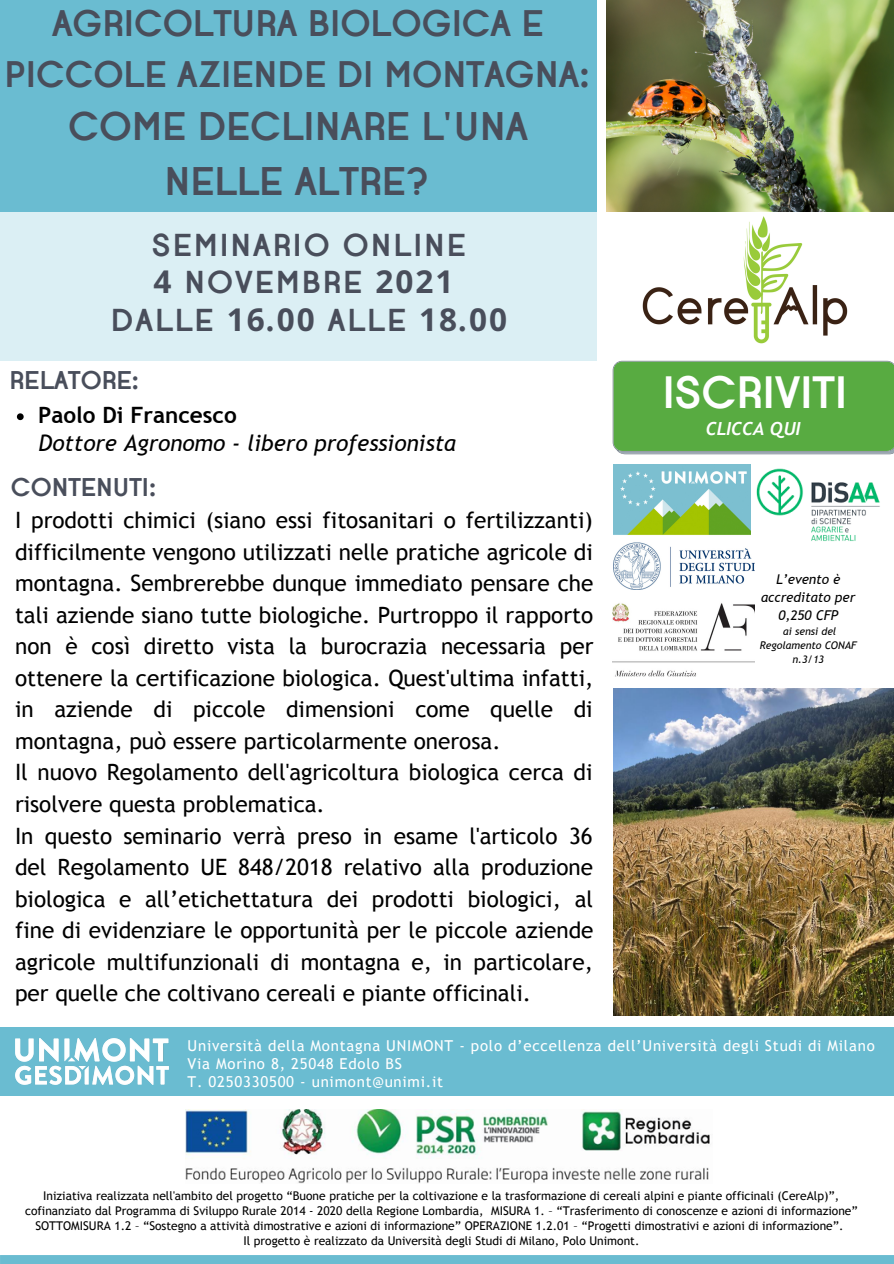
<style>
.page{position:relative;width:894px;height:1264px;background:#fff}
.page>*{position:absolute;margin:0;border:0;box-sizing:border-box;transform-origin:0 0}
.t1{font:700 45px "Opificio";color:#fff}
.t2{font:700 39.75px/55.2px "Opificio";color:#494e5b;text-align:center}
.t3{font:700 36.75px/50.7px "Opificio";color:#494e5b;text-align:center}
.t4{font:700 31.5px "Opificio";letter-spacing:.065em;color:#494e5b}
.t5{font:700 25.5px "Opificio";color:#494e5b}
.t6{font:22.5px/31.5px "Trebuchet MS";color:#000;text-align:justify}
.t7{font:italic 22.5px "Trebuchet MS";color:#000}
.t8{font:700 22.5px "Trebuchet MS";color:#000}
.t9{font:italic 700 18px "Trebuchet";color:#fff}
.t10{font:15px "Trebuchet MS";letter-spacing:.05em;color:#fff}
.t11{font:italic 13.5px/18.5px "Trebuchet MS";color:#000;text-align:center}
.t12{font:12px/15px "Trebuchet MS";color:#000;text-align:center}
.t13{font:italic 10.5px/14px "Trebuchet MS";color:#000;text-align:center}
.s1{font-family:"Noto Sans"}
</style>
<div class="page">
<img style="left:642px;top:216px;width:206px;height:128px">
<img style="left:606px;top:0;width:287px;height:212px">
<img style="left:613px;top:688px;width:280px;height:327px">
<img style="left:613px;top:464px;width:141px;height:125px">
<img style="left:750px;top:464px;width:130px;height:81px">
<img style="left:612px;top:603px;width:142px;height:74px">
<div style="left:0;top:0;width:596px;height:212px;background:#6abcd1"></div>
<img style="left:185px;top:1109px;width:525px;height:74px">
<div style="left:0;top:212px;width:596px;height:148px;background:#dbeff4"></div>
<div style="left:0;top:1255px;width:893px;height:8px;background:#6abcd1"></div>
<div style="left:612px;top:361px;width:281px;height:93px;background:#58ab41"></div>
<div style="left:0;top:1027px;width:893px;height:68px;background:#6abcd1"></div>
<img style="left:15px;top:1038px;width:153px;height:46px">
<svg style="left:17px;top:413px;width:7px;height:7px"></svg>
<p class="t3" style="left:4px;top:2px;width:585px">AGRICOLTURA BIOLOGICA E<br>PICCOLE AZIENDE DI MONTAGNA:</p>
<p class="t2" style="left:68px;top:102px;width:461px">COME DECLINARE L'UNA<br>NELLE ALTRE?</p>
<p class="t4" style="left:152px;top:234px;width:315px">SEMINARIO ONLINE</p>
<p class="t4" style="left:153px;top:271px;width:301px"><span class="s1">4</span> NOVEMBRE <span class="s1">2021</span></p>
<p class="t4" style="left:111px;top:308px;width:398px">DALLE <span class="s1">16</span>.<span class="s1">00</span> ALLE <span class="s1">18</span>.<span class="s1">00</span></p>
<p class="t5" style="left:9px;top:371px;width:130px">RELATORE:</p>
<p class="t8" style="left:38px;top:402px;width:200px">Paolo Di Francesco</p>
<p class="t7" style="left:39px;top:429px;width:419px">Dottore Agronomo - libero professionista</p>
<p class="t5" style="left:11px;top:478px;width:146px">CONTENUTI:</p>
<p class="t6" style="left:15px;top:504px;width:579px">I prodotti chimici (siano essi fitosanitari o fertilizzanti) difficilmente vengono utilizzati nelle pratiche agricole di montagna. Sembrerebbe dunque immediato pensare che tali aziende siano tutte biologiche. Purtroppo il rapporto non è così diretto vista la burocrazia necessaria per ottenere la certificazione biologica. Quest'ultima infatti, in aziende di piccole dimensioni come quelle di montagna, può essere particolarmente onerosa.</p>
<p class="t6" style="left:15px;top:756px;width:579px">Il nuovo Regolamento dell'agricoltura biologica cerca di risolvere questa problematica.</p>
<p class="t6" style="left:15px;top:819px;width:580px">In questo seminario verrà preso in esame l'articolo 36 del Regolamento UE 848/2018 relativo alla produzione biologica e all’etichettatura dei prodotti biologici, al fine di evidenziare le opportunità per le piccole aziende agricole multifunzionali di montagna e, in particolare, per quelle che coltivano cereali e piante officinali.</p>
<p class="t1" style="left:662px;top:376px;width:186px">ISCRIVITI</p>
<p class="t9" style="left:705px;top:417px;width:96px">CLICCA QUI</p>
<p class="t11" style="left:761px;top:569px;width:96px">L’evento è accreditato per<br>0,250 CFP</p>
<p class="t13" style="left:759px;top:624px;width:98px">ai sensi del<br>Regolamento CONAF n.3/13</p>
<p class="t10" style="left:187px;top:1036px;width:688px">Università della Montagna UNIMONT - polo d’eccellenza dell’Università degli Studi di Milano</p>
<p class="t10" style="left:187px;top:1054px;width:216px">Via Morino 8, 25048 Edolo BS</p>
<p class="t10" style="left:187px;top:1072px;width:257px">T. 0250330500 - unimont@unimi.it</p>
<p class="t12" style="left:25px;top:1188px;width:834px">Iniziativa realizzata nell'ambito del progetto “Buone pratiche per la coltivazione e la trasformazione di cereali alpini e piante officinali (CereAlp)”, cofinanziato dal Programma di Sviluppo Rurale 2014 - 2020 della Regione Lombardia, MISURA 1. – “Trasferimento di conoscenze e azioni di informazione”<br>SOTTOMISURA 1.2 – “Sostegno a attività dimostrative e azioni di informazione” OPERAZIONE 1.2.01 – “Progetti dimostrativi e azioni di informazione”.</p>
<p class="t12" style="left:243px;top:1233px;width:397px">Il progetto è realizzato da Università degli Studi di Milano, Polo Unimont.</p>
</div>
